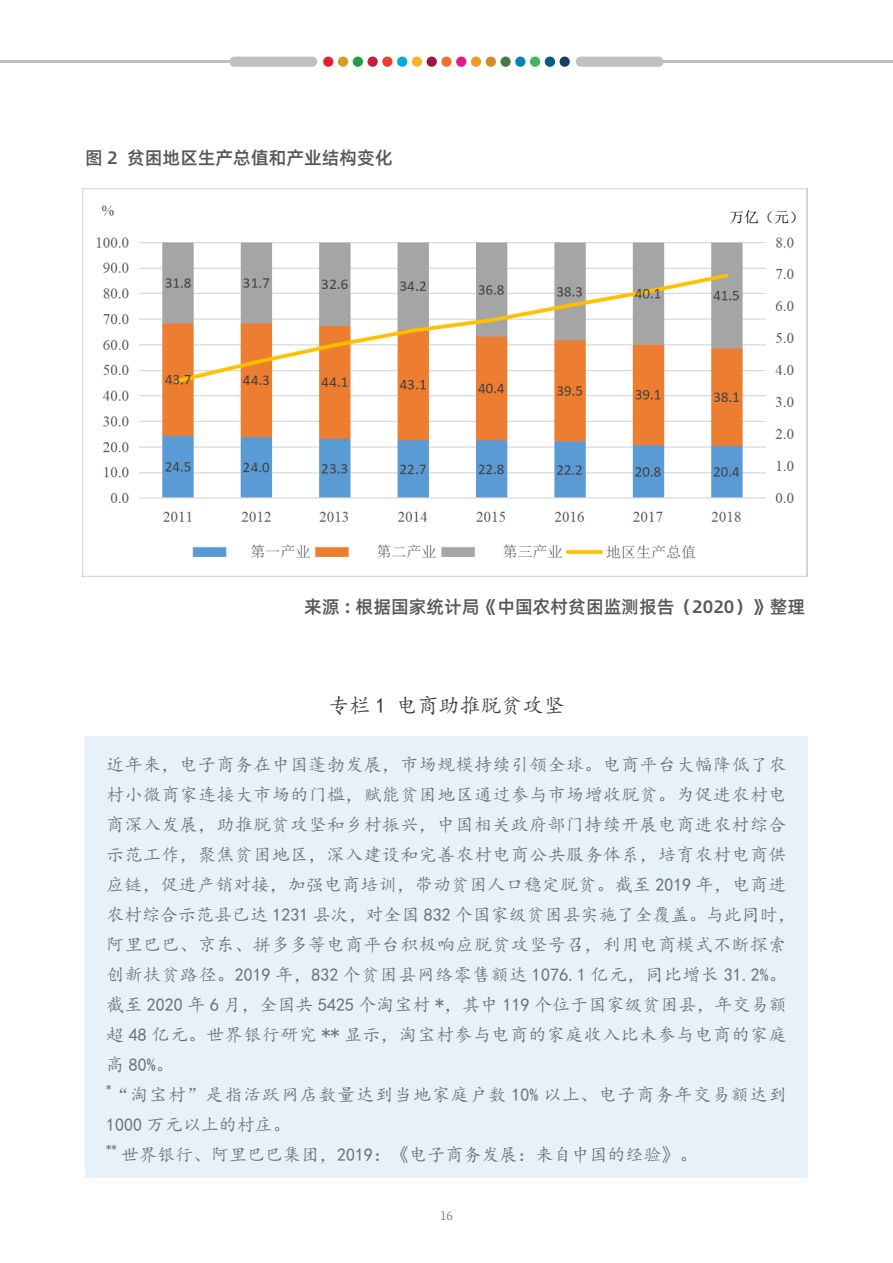
<style>
.page{position:relative;width:893px;height:1263px;background:#fff}
.page>*{position:absolute;margin:0;border:0;box-sizing:border-box;transform-origin:0 0}
.t1{font:21px "Kai Ti";color:#3e3a39}
.t2{font:18px/30px "Kai Ti";letter-spacing:.025em;color:#727171}
.t3{font:18px/30px "Kai Ti";letter-spacing:.05em;color:#727171}
.t4{font:500 18px "Alibaba Pu Hui Ti";color:#595757}
.t5{font:18px "Kai Ti";color:#727171}
.t6{font:12px "Source Han Serif SC";color:#727171}
.t7{font:10.5px "Kai Ti";color:#727171}
</style>
<div class="page">
<div style="left:323px;top:57px;width:10px;height:10px;background:#e32130;border-radius:50%"></div>
<div style="left:412px;top:57px;width:10px;height:10px;background:#f7b524;border-radius:50%"></div>
<div style="left:367px;top:57px;width:11px;height:10px;background:#c42136;border-radius:50%"></div>
<div style="left:456px;top:57px;width:10px;height:10px;background:#e31a82;border-radius:50%"></div>
<div style="left:530px;top:57px;width:10px;height:10px;background:#40b55c;border-radius:50%"></div>
<div style="left:338px;top:57px;width:10px;height:10px;background:#cf9e2b;border-radius:50%"></div>
<div style="left:427px;top:57px;width:10px;height:10px;background:#961a40;border-radius:50%"></div>
<div style="left:500px;top:57px;width:11px;height:10px;background:#477845;border-radius:50%"></div>
<div style="left:382px;top:57px;width:10px;height:10px;background:#e8402e;border-radius:50%"></div>
<div style="left:471px;top:57px;width:10px;height:10px;background:#f29929;border-radius:50%"></div>
<div style="left:545px;top:57px;width:10px;height:10px;background:#005c8f;border-radius:50%"></div>
<div style="left:353px;top:57px;width:10px;height:10px;background:#249c47;border-radius:50%"></div>
<div style="left:441px;top:57px;width:11px;height:10px;background:#f2702b;border-radius:50%"></div>
<div style="left:515px;top:57px;width:10px;height:10px;background:#0882bf;border-radius:50%"></div>
<div style="left:397px;top:57px;width:10px;height:10px;background:#00add9;border-radius:50%"></div>
<div style="left:486px;top:57px;width:10px;height:10px;background:#cc8f29;border-radius:50%"></div>
<div style="left:560px;top:57px;width:10px;height:10px;background:#173d6b;border-radius:50%"></div>
<div style="left:229px;top:57px;width:88px;height:10px;background:#bfc0c0;border-radius:5px"></div>
<svg style="left:0;top:61px;width:229px;height:2px"></svg>
<div style="left:576px;top:57px;width:88px;height:10px;background:#bfc0c0;border-radius:5px"></div>
<svg style="left:664px;top:61px;width:229px;height:2px"></svg>
<img style="left:82px;top:188px;width:726px;height:389px">
<div style="left:85px;top:737px;width:723px;height:441px;background:#e6f1f9"></div>
<p class="t4" style="left:85px;top:144px;width:309px">图 2 贫困地区生产总值和产业结构变化</p>
<p class="t4" style="left:304px;top:593px;width:503px">来源 : 根据国家统计局《中国农村贫困监测报告（2020）》整理</p>
<p class="t1" style="left:328px;top:695px;width:238px">专栏 1 电商助推脱贫攻坚</p>
<p class="t2" style="left:106px;top:750px;width:691px">近年来，电子商务在中国蓬勃发展，市场规模持续引领全球。电商平台大幅降低了农村小微商家连接大市场的门槛，赋能贫困地区通过参与市场增收脱贫。为促进农村电商深入发展，助推脱贫攻坚和乡村振兴，中国相关政府部门持续开展电商进农村综合示范工作，聚焦贫困地区，深入建设和完善农村电商公共服务体系，培育农村电商供应链，促进产销对接，加强电商培训，带动贫困人口稳定脱贫。截至 2019 年，电商进农村综合示范县已达 1231 县次，对全国 832 个国家级贫困县实施了全覆盖。与此同时，阿里巴巴、京东、拼多多等电商平台积极响应脱贫攻坚号召，利用电商模式不断探索创新扶贫路径。2019 年，832 个贫困县网络零售额达 1076.1 亿元，同比增长 31.2%。截至 2020 年 6 月，全国共 5425 个淘宝村 *，其中 119 个位于国家级贫困县，年交易额超 48 亿元。世界银行研究 ** 显示，淘宝村参与电商的家庭收入比未参与电商的家庭高 80%。</p>
<p class="t7" style="left:106px;top:1083px;width:7px">*</p>
<p class="t3" style="left:106px;top:1080px;width:682px">“淘宝村”是指活跃网店数量达到当地家庭户数 10% 以上、电子商务年交易额达到<br>1000 万元以上的村庄。</p>
<p class="t7" style="left:106px;top:1143px;width:12px">**</p>
<p class="t5" style="left:121px;top:1145px;width:577px">世界银行、阿里巴巴集团，2019：《电子商务发展：来自中国的经验》。</p>
<p class="t6" style="left:440px;top:1209px;width:14px">16</p>
</div>
